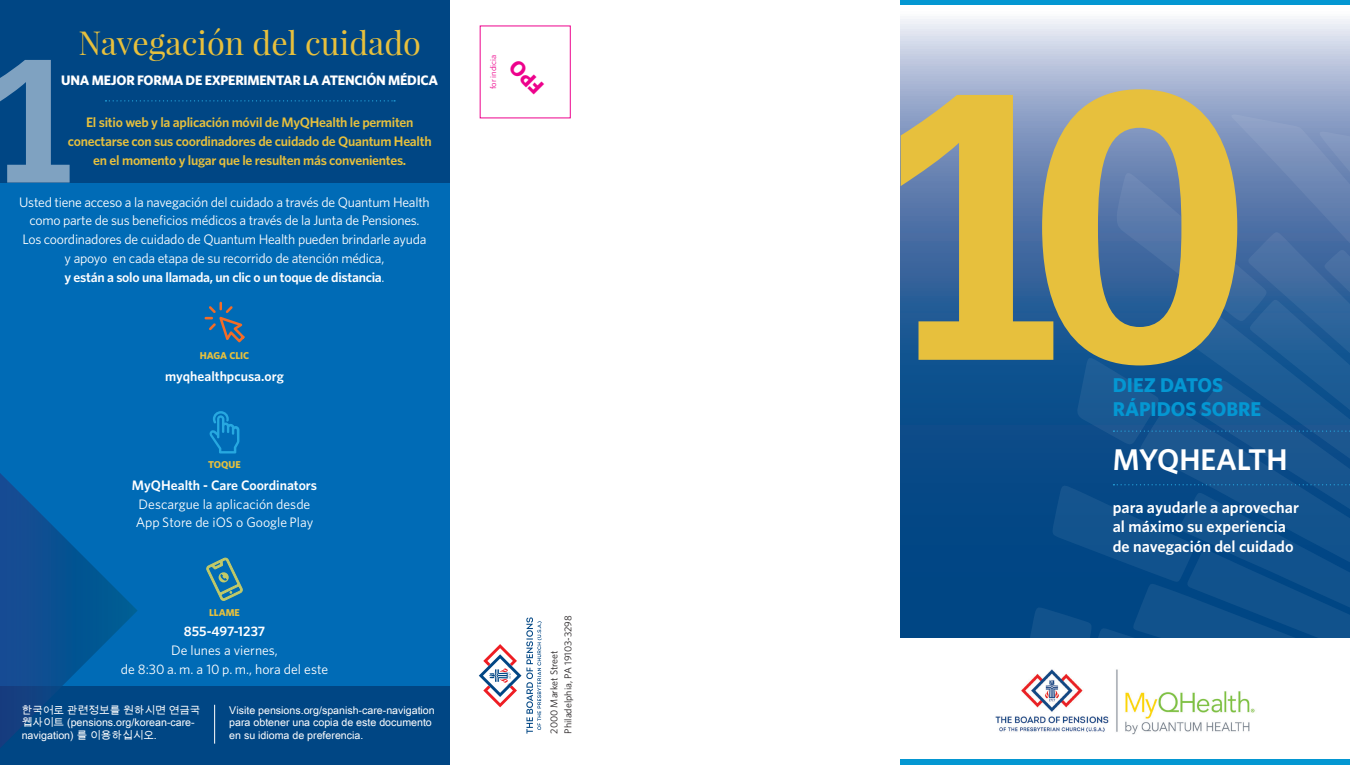
<style>
.page{position:relative;width:1350px;height:765px;background:#fff}
.page>*{position:absolute;margin:0;border:0;box-sizing:border-box;transform-origin:0 0}
.t1{font:700 405px "Serifa Std";color:#e7c03d}
.t2{font:700 187.5px "Serifa Std";color:#fff}
.t3{font:32.5px "Playfair Display";color:#e7c03d}
.t4{font:600 30px "Whitney";color:#fff}
.t5{font:700 20px/24px "Whitney";color:#0497d2}
.t6{font:600 16.25px/19.5px "Whitney";color:#fff}
.t7{font:13.75px/18.8px "Whitney";letter-spacing:-.02em;color:#fff;text-align:center}
.t8{font:600 13.75px/18.8px "Whitney";letter-spacing:-.02em;color:#e7c03d;text-align:center}
.t9{font:13.75px/18.8px "Whitney";color:#fff}
.t10{font:600 13.75px "Whitney";color:#fff}
.t11{font:700 13.75px "Whitney";letter-spacing:-.02em;color:#fff}
.t12{font:10.62px/12.5px "Arial Unicode MS";color:#fff}
.t13{font:10px/13.8px "Whitney";color:#231f20}
.t14{font:700 10px "Whitney";color:#e7c03d}
.t15{font:8.5px "Whitney";color:#ed028c}
.s1{font-weight:600}
</style>
<div class="page">
<div style="left:0;top:0;width:450px;height:765px;background:#004684"></div>
<div style="left:0;top:183px;width:450px;height:503px;background:#006bb6"></div>
<svg style="left:900px;top:19px;width:450px;height:618px;background:#6085b1"></svg>
<svg style="left:479px;top:617px;width:63px;height:117px"></svg>
<svg style="left:205px;top:302px;width:40px;height:40px"></svg>
<svg style="left:209px;top:411px;width:30px;height:43px"></svg>
<svg style="left:206px;top:558px;width:37px;height:43px"></svg>
<svg style="left:0;top:473px;width:138px;height:275px"></svg>
<img style="left:995px;top:682px;width:255px;height:53px">
<div style="left:900px;top:760px;width:450px;height:5px;background:#0497d2"></div>
<div style="left:900px;top:0;width:450px;height:5px;background:#0497d2"></div>
<hr style="left:214px;top:705px;width:1px;height:39px;background:#fff">
<svg style="left:106px;top:100px;width:289px;height:2px"></svg>
<svg style="left:1029px;top:114px;width:321px;height:606px;background:#4875a5"></svg>
<h3 class="t3" style="left:78px;top:23px;width:344px">Navegación del cuidado</h3>
<p class="t11" style="left:61px;top:71px;width:378px">UNA MEJOR FORMA DE EXPERIMENTAR LA ATENCIÓN MÉDICA</p>
<h2 class="t2" style="left:-21px;top:11px;width:106px">1</h2>
<p class="t8" style="left:68px;top:113px;width:365px">El sitio web y la aplicación móvil de MyQHealth le permiten conectarse con sus coordinadores de cuidado de Quantum Health en el momento y lugar que le resulten más convenientes.</p>
<p class="t7" style="left:19px;top:192px;width:412px">Usted tiene acceso a la navegación del cuidado a través de Quantum Health como parte de sus beneficios médicos a través de la Junta de Pensiones.<br>Los coordinadores de cuidado de Quantum Health pueden brindarle ayuda y apoyo en cada etapa de su recorrido de atención médica,<br><span class="s1">y están a solo una llamada, un clic o un toque de distancia</span>.</p>
<p class="t14" style="left:200px;top:349px;width:51px">HAGA CLIC</p>
<p class="t10" style="left:165px;top:367px;width:120px">myqhealthpcusa.org</p>
<p class="t14" style="left:208px;top:458px;width:34px">TOQUE</p>
<p class="t10" style="left:132px;top:476px;width:187px">MyQHealth - Care Coordinators</p>
<p class="t9" style="left:136px;top:494px;width:179px">Descargue la aplicación desde<br>App Store de iOS o Google Play</p>
<p class="t14" style="left:209px;top:606px;width:32px">LLAME</p>
<p class="t10" style="left:184px;top:622px;width:83px">855-497-1237</p>
<p class="t9" style="left:121px;top:640px;width:209px;text-align:center">De lunes a viernes,<br>de 8:30 a. m. a 10 p. m., hora del este</p>
<p class="t12" style="left:22px;top:703px;width:180px">한국어로 관련정보를 원하시면 연금국 웹사이트 (pensions.org/korean-care&shy;navigation) 를 이용하십시오.</p>
<p class="t12" style="left:229px;top:703px;width:207px">Visite pensions.org/spanish-care-navigation para obtener una copia de este documento en su idioma de preferencia.</p>
<p class="t15" style="left:487px;top:89px;width:36px;rotate:-90deg">for indicia</p>
<p class="t13" style="left:547px;top:734px;width:120px;rotate:-90deg">2000 Market Street<br>Philadelphia, PA 19103-3298</p>
<h1 class="t1" style="left:859px;top:-11px;width:395px">10</h1>
<h3 class="t5" style="left:1113px;top:373px;width:150px">DIEZ DATOS<br>RÁPIDOS SOBRE</h3>
<h3 class="t4" style="left:1113px;top:440px;width:176px">MYQHEALTH</h3>
<p class="t6" style="left:1113px;top:497px;width:188px">para ayudarle a aprovechar al máximo su experiencia de navegación del cuidado</p>
</div>
